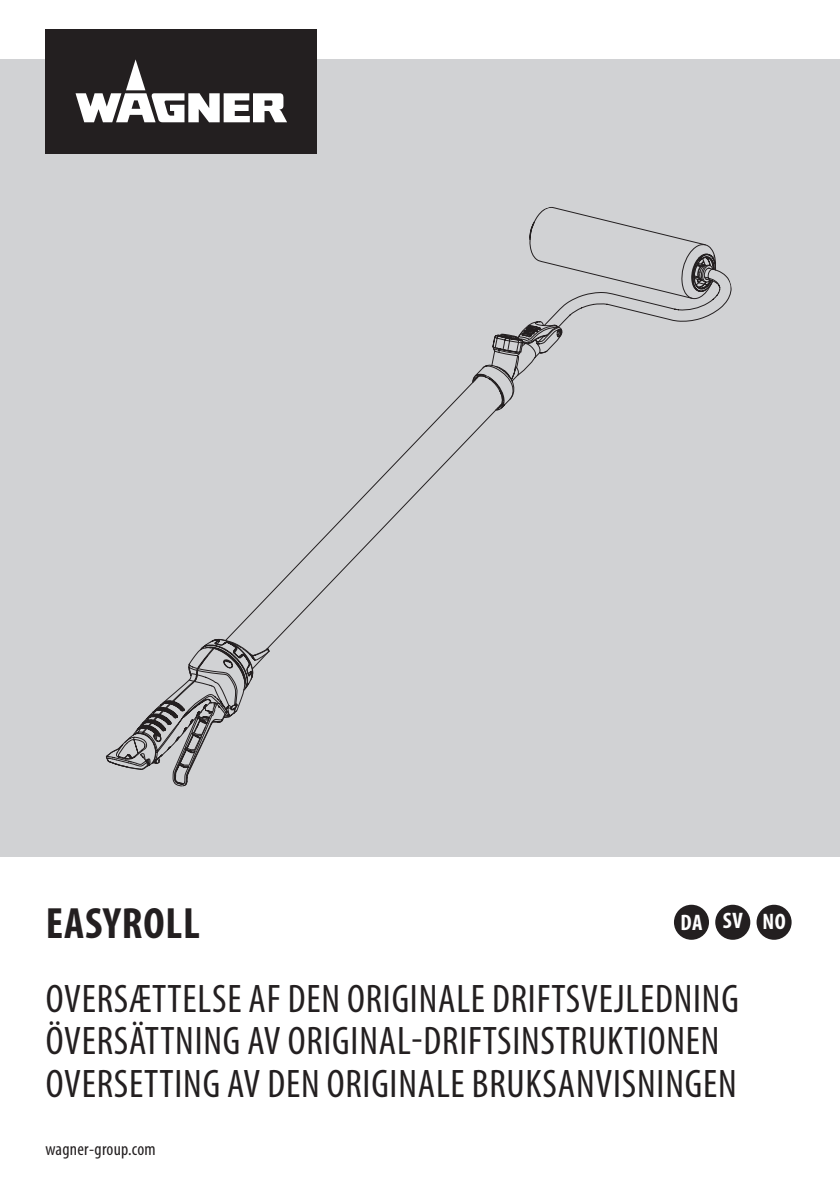
<style>
.page{position:relative;width:840px;height:1191px;background:#fff}
.page>*{position:absolute;margin:0;border:0;box-sizing:border-box;transform-origin:0 0}
.Subtitel{font:700 condensed 44px "Myriad Pro";letter-spacing:.02em;color:#231f20}
.Subtitel-2{font:condensed 40px "Myriad Pro";letter-spacing:.02em;color:#231f20}
.Länderkürzel{font:700 condensed 22.4px "Myriad Pro";color:#fff}
.t1{font:condensed 18px "Myriad Pro";letter-spacing:.015em;color:#231f20}
</style>
<div class="page">
<div style="left:0;top:59px;width:839px;height:797px;background:#d1d2d4"></div>
<div style="left:45px;top:29px;width:272px;height:125px;background:#231f20"></div>
<svg style="left:75px;top:59px;width:212px;height:63px"></svg>
<svg style="left:529px;top:207px;width:187px;height:60px"></svg>
<svg style="left:548px;top:267px;width:183px;height:69px"></svg>
<svg style="left:526px;top:321px;width:35px;height:6px"></svg>
<svg style="left:227px;top:327px;width:334px;height:325px"></svg>
<svg style="left:106px;top:638px;width:163px;height:148px"></svg>
<div style="left:714px;top:904px;width:35px;height:35px;background:#231f20;border-radius:50%"></div>
<div style="left:673px;top:904px;width:35px;height:35px;background:#231f20;border-radius:50%"></div>
<div style="left:756px;top:904px;width:35px;height:35px;background:#231f20;border-radius:50%"></div>
<p class="Subtitel" style="left:46px;top:895px;width:155px">EASYROLL</p>
<p class="Länderkürzel" style="left:680px;top:908px;width:24px">DA</p>
<p class="Länderkürzel" style="left:722px;top:907px;width:21px">SV</p>
<p class="Länderkürzel" style="left:762px;top:907px;width:25px">NO</p>
<p class="Subtitel-2" style="left:46px;top:974px;width:694px">OVERSÆTTELSE AF DEN ORIGINALE DRIFTSVEJLEDNING</p>
<p class="Subtitel-2" style="left:46px;top:1017px;width:675px">ÖVERSÄTTNING AV ORIGINAL-DRIFTSINSTRUKTIONEN</p>
<p class="Subtitel-2" style="left:46px;top:1059px;width:692px">OVERSETTING AV DEN ORIGINALE BRUKSANVISNINGEN</p>
<p class="t1" style="left:45px;top:1138px;width:112px">wagner-group.com</p>
</div>
